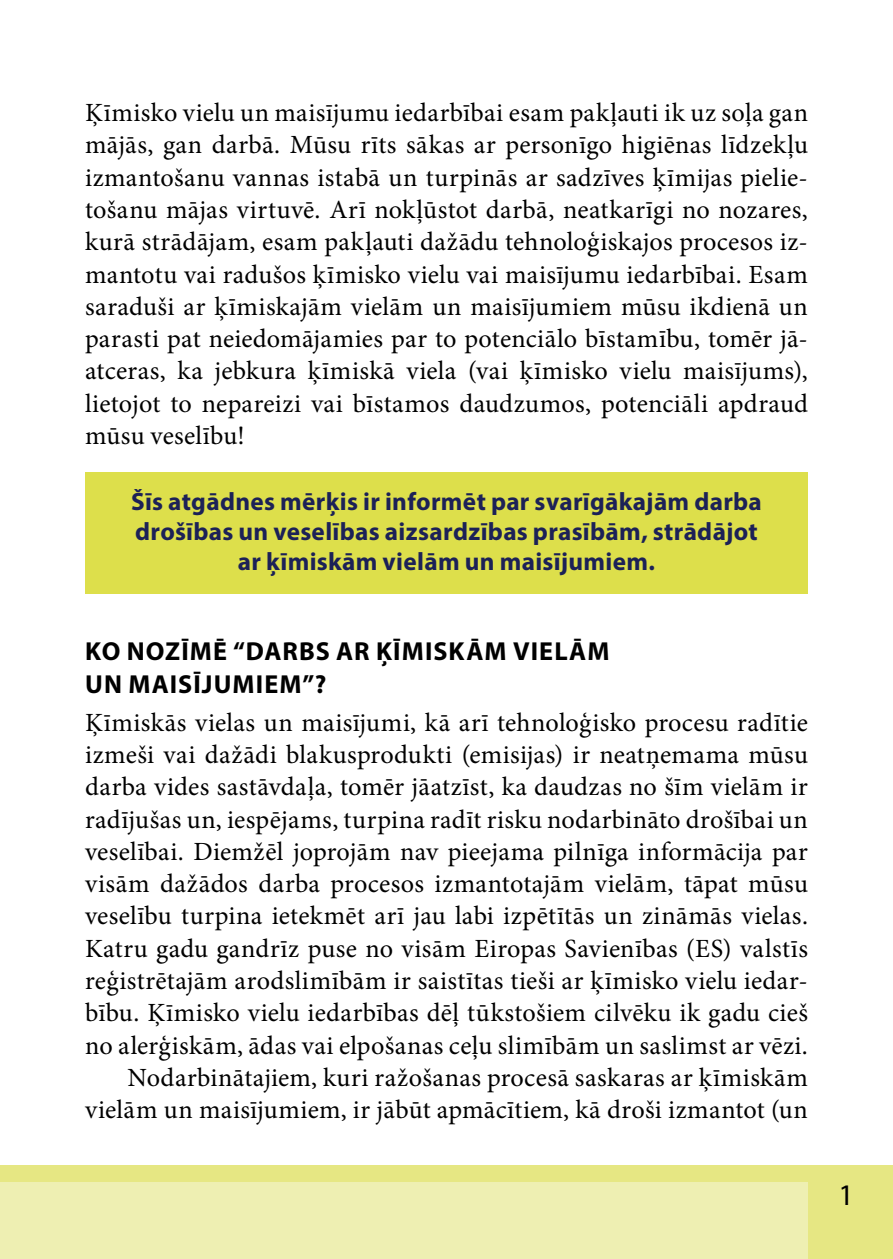
<style>
.page{position:relative;width:893px;height:1259px;background:#fff}
.page>*{position:absolute;margin:0;border:0;box-sizing:border-box;transform-origin:0 0}
.t1{font:30px "Myriad Pro";color:#000}
.t2{font:26.4px/32.4px "Minion Pro";letter-spacing:.015em;color:#000;text-align:justify}
.t3{font:700 26.1px/32.4px "Myriad Pro";letter-spacing:.04em;color:#000}
.t4{font:700 25.2px/30px "Myriad Pro";letter-spacing:.01em;color:#1c2157;text-align:center}
</style>
<div class="page">
<div style="left:0;top:1165px;width:893px;height:94px;background:#e6e783"></div>
<div style="left:0;top:1182px;width:808px;height:77px;background:#eeefb2"></div>
<div style="left:85px;top:472px;width:723px;height:121px;background:#dddf4b"></div>
<p class="t2" style="left:85px;top:97px;width:724px">Ķīmisko vielu un maisījumu iedarbībai esam pakļauti ik uz soļa gan mājās, gan darbā. Mūsu rīts sākas ar personīgo higiēnas līdzekļu izmantošanu vannas istabā un turpinās ar sadzīves ķīmijas pielie&shy;tošanu mājas virtuvē. Arī nokļūstot darbā, neatkarīgi no nozares, kurā strādājam, esam pakļauti dažādu tehnoloģiskajos procesos iz&shy;mantotu vai radušos ķīmisko vielu vai maisījumu iedarbībai. Esam saraduši ar ķīmiskajām vielām un maisījumiem mūsu ikdienā un parasti pat neiedomājamies par to potenciālo bīstamību, tomēr jā&shy;atceras, ka jebkura ķīmiskā viela (vai ķīmisko vielu maisījums), lietojot to nepareizi vai bīstamos daudzumos, potenciāli apdraud mūsu veselību!</p>
<p class="t4" style="left:131px;top:486px;width:632px">Šīs atgādnes mērķis ir informēt par svarīgākajām darba drošības un veselības aizsardzības prasībām, strādājot ar ķīmiskām vielām un maisījumiem.</p>
<p class="t3" style="left:85px;top:634px;width:526px">KO NOZĪMĒ “DARBS AR ĶĪMISKĀM VIELĀM<br>UN MAISĪJUMIEM”?</p>
<p class="t2" style="left:85px;top:706px;width:724px;text-align:right">Ķīmiskās vielas un maisījumi, kā arī tehnoloģisko procesu radītie izmeši vai dažādi blakusprodukti (emisijas) ir neatņemama mūsu darba vides sastāvdaļa, tomēr jāatzīst, ka daudzas no šīm vielām ir radījušas un, iespējams, turpina radīt risku nodarbināto drošībai un veselībai. Diemžēl joprojām nav pieejama pilnīga informācija par visām dažādos darba procesos izmantotajām vielām, tāpat mūsu veselību turpina ietekmēt arī jau labi izpētītās un zināmās vielas.<br>Katru gadu gandrīz puse no visām Eiropas Savienības (ES) valstīs reģistrētajām arodslimībām ir saistītas tieši ar ķīmisko vielu iedar&shy;bību. Ķīmisko vielu iedarbības dēļ tūkstošiem cilvēku ik gadu cieš no alerģiskām, ādas vai elpošanas ceļu slimībām un saslimst ar vēzi.<br>Nodarbinātajiem, kuri ražošanas procesā saskaras ar ķīmiskām vielām un maisījumiem, ir jābūt apmācītiem, kā droši izmantot (un</p>
<p class="t1" style="left:838px;top:1176px;width:17px">1</p>
</div>
